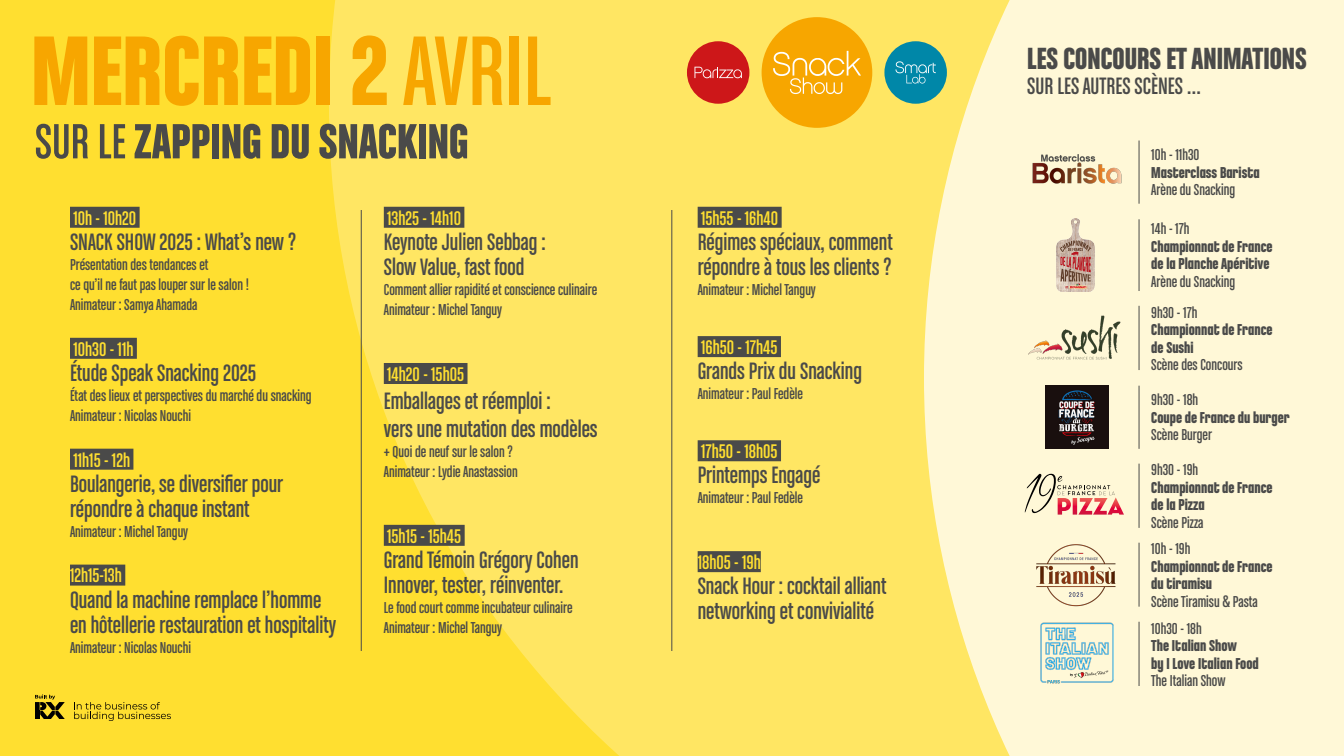
<style>
.page{position:relative;width:1344px;height:756px;background:#ffdf30}
.page>*{position:absolute;margin:0;border:0;box-sizing:border-box;transform-origin:0 0}
.t1{font:105px "Chalet Comprime Hong Kong Eighty";color:#f7a600}
.t2{font:52.5px "Chalet Comprime Hong Kong Eighty";color:#4a4a49}
.t3{font:32.55px "Chalet Comprime Hong Kong Eighty";color:#4a4a49}
.t4{font:25.2px/25.2px "Chalet Comprime Cologne Sixty";color:#4a4a49}
.t5{font:21px "Chalet Comprime Cologne Sixty";color:#ffdf30}
.t6{font:16.8px/20.2px "Chalet Comprime Cologne Sixty";color:#4a4a49}
.t7{font:16.8px/17.5px "Chalet Comprime Hong Kong Eighty";color:#4a4a49}
.s1{font-family:"Chalet Comprime Cologne Sixty"}
</style>
<div class="page">
<svg style="left:329px;top:0;width:595px;height:756px;background:#fee45c"></svg>
<div style="left:924px;top:0;width:420px;height:756px;background:#fff8d7"></div>
<svg style="left:74px;top:702px;width:97px;height:19px"></svg>
<svg style="left:35px;top:694px;width:30px;height:25px"></svg>
<div style="left:762px;top:17px;width:110px;height:111px;background:#f7a600;border-radius:50%"></div>
<svg style="left:773px;top:51px;width:88px;height:43px"></svg>
<div style="left:687px;top:41px;width:62px;height:63px;background:#cd1719;border-radius:50%"></div>
<svg style="left:695px;top:67px;width:47px;height:11px"></svg>
<div style="left:884px;top:41px;width:63px;height:63px;background:#0087a8;border-radius:50%"></div>
<svg style="left:896px;top:61px;width:40px;height:23px"></svg>
<div style="left:70px;top:207px;width:70px;height:21px;background:#4a4a49"></div>
<div style="left:70px;top:338px;width:67px;height:21px;background:#4a4a49"></div>
<div style="left:70px;top:449px;width:63px;height:21px;background:#4a4a49"></div>
<div style="left:70px;top:565px;width:55px;height:21px;background:#4a4a49"></div>
<div style="left:384px;top:207px;width:80px;height:21px;background:#4a4a49"></div>
<div style="left:384px;top:363px;width:84px;height:21px;background:#4a4a49"></div>
<div style="left:384px;top:525px;width:81px;height:21px;background:#4a4a49"></div>
<div style="left:698px;top:207px;width:84px;height:21px;background:#4a4a49"></div>
<div style="left:698px;top:336px;width:83px;height:21px;background:#4a4a49"></div>
<div style="left:698px;top:440px;width:83px;height:21px;background:#4a4a49"></div>
<div style="left:698px;top:551px;width:63px;height:21px;background:#4a4a49"></div>
<hr style="left:361px;top:210px;width:1px;height:441px;background:#4a4a49">
<hr style="left:672px;top:210px;width:1px;height:441px;background:#4a4a49">
<img style="left:1027px;top:147px;width:100px;height:50px">
<hr style="left:1139px;top:141px;width:1px;height:63px;background:#4a4a49">
<img style="left:1044px;top:219px;width:64px;height:72px">
<hr style="left:1139px;top:219px;width:1px;height:72px;background:#4a4a49">
<img style="left:1027px;top:306px;width:100px;height:64px">
<hr style="left:1139px;top:306px;width:1px;height:64px;background:#4a4a49">
<img style="left:1045px;top:385px;width:64px;height:64px">
<hr style="left:1139px;top:386px;width:1px;height:63px;background:#4a4a49">
<img style="left:1029px;top:543px;width:93px;height:64px">
<hr style="left:1139px;top:543px;width:1px;height:64px;background:#4a4a49">
<img style="left:1033px;top:622px;width:88px;height:64px">
<hr style="left:1139px;top:622px;width:1px;height:64px;background:#4a4a49">
<hr style="left:1139px;top:464px;width:1px;height:64px;background:#4a4a49">
<svg style="left:1025px;top:474px;width:99px;height:41px;background:#e4c2ad"></svg>
<h1 class="t1" style="left:31px;top:9px;width:522px">MERCREDI 2 <span class="s1">AVRIL</span></h1>
<h2 class="t2" style="left:35px;top:110px;width:435px"><span class="s1">SUR LE</span> ZAPPING DU SNACKING</h2>
<p class="t5" style="left:73px;top:206px;width:64px">10h - 10h20</p>
<h3 class="t4" style="left:70px;top:229px;width:228px">SNACK SHOW 2025 : What’s new ?</h3>
<p class="t6" style="left:70px;top:254px;width:180px">Présentation des tendances et<br>ce qu’il ne faut pas louper sur le salon !<br>Animateur : Samya Ahamada</p>
<p class="t5" style="left:73px;top:337px;width:62px">10h30 - 11h</p>
<h3 class="t4" style="left:70px;top:360px;width:188px">Étude Speak Snacking 2025</h3>
<p class="t6" style="left:70px;top:385px;width:243px">État des lieux et perspectives du marché du snacking<br>Animateur : Nicolas Nouchi</p>
<p class="t5" style="left:73px;top:448px;width:58px">11h15 - 12h</p>
<h3 class="t4" style="left:70px;top:471px;width:215px">Boulangerie, se diversifier pour répondre à chaque instant</h3>
<p class="t6" style="left:70px;top:521px;width:120px">Animateur : Michel Tanguy</p>
<p class="t5" style="left:70px;top:564px;width:53px">12h15-13h</p>
<h3 class="t4" style="left:70px;top:587px;width:268px">Quand la machine remplace l’homme en hôtellerie restauration et hospitality</h3>
<p class="t6" style="left:70px;top:637px;width:123px">Animateur : Nicolas Nouchi</p>
<p class="t5" style="left:387px;top:206px;width:75px">13h25 - 14h10</p>
<h3 class="t4" style="left:384px;top:229px;width:163px">Keynote Julien Sebbag :<br>Slow Value, fast food</h3>
<p class="t6" style="left:384px;top:279px;width:215px">Comment allier rapidité et conscience culinaire<br>Animateur : Michel Tanguy</p>
<p class="t5" style="left:387px;top:362px;width:78px">14h20 - 15h05</p>
<h3 class="t4" style="left:384px;top:386px;width:215px;line-height:28px">Emballages et réemploi :<br>vers une mutation des modèles</h3>
<p class="t6" style="left:384px;top:441px;width:135px">+ Quoi de neuf sur le salon ?<br>Animateur : Lydie Anastassion</p>
<p class="t5" style="left:387px;top:524px;width:76px">15h15 - 15h45</p>
<h3 class="t4" style="left:384px;top:547px;width:196px">Grand Témoin Grégory Cohen<br>Innover, tester, réinventer.</h3>
<p class="t6" style="left:384px;top:598px;width:190px">Le food court comme incubateur culinaire<br>Animateur : Michel Tanguy</p>
<p class="t5" style="left:701px;top:206px;width:79px">15h55 - 16h40</p>
<h3 class="t4" style="left:698px;top:229px;width:196px">Régimes spéciaux, comment répondre à tous les clients ?</h3>
<p class="t6" style="left:698px;top:279px;width:120px">Animateur : Michel Tanguy</p>
<p class="t5" style="left:701px;top:336px;width:78px">16h50 - 17h45</p>
<h3 class="t4" style="left:698px;top:358px;width:166px">Grands Prix du Snacking</h3>
<p class="t6" style="left:698px;top:384px;width:107px">Animateur : Paul Fedèle</p>
<p class="t5" style="left:701px;top:440px;width:78px">17h50 - 18h05</p>
<h3 class="t4" style="left:698px;top:462px;width:124px">Printemps Engagé</h3>
<p class="t6" style="left:698px;top:488px;width:107px">Animateur : Paul Fedèle</p>
<p class="t5" style="left:698px;top:551px;width:65px">18h05 - 19h</p>
<h3 class="t4" style="left:698px;top:573px;width:190px">Snack Hour : cocktail alliant networking et convivialité</h3>
<h3 class="t3" style="left:1027px;top:39px;width:281px">LES CONCOURS ET ANIMATIONS</h3>
<h3 class="t4" style="left:1027px;top:73px;width:175px">SUR LES AUTRES SCÈNES …</h3>
<p class="t6" style="left:1151px;top:144px;width:50px">10h - 11h30</p>
<p class="t7" style="left:1151px;top:163px;width:110px">Masterclass Barista</p>
<p class="t6" style="left:1151px;top:180px;width:85px">Arène du Snacking</p>
<p class="t6" style="left:1151px;top:219px;width:40px">14h - 17h</p>
<p class="t7" style="left:1151px;top:237px;width:123px">Championnat de France de la Planche Apéritive</p>
<p class="t6" style="left:1151px;top:266px;width:85px;line-height:30.8px">Arène du Snacking<br>9h30 - 17h</p>
<p class="t7" style="left:1151px;top:320px;width:123px">Championnat de France de Sushi</p>
<p class="t6" style="left:1151px;top:347px;width:93px;line-height:35px">Scène des Concours<br>9h30 - 18h</p>
<p class="t7" style="left:1151px;top:408px;width:140px">Coupe de France du burger</p>
<p class="t6" style="left:1151px;top:424px;width:62px">Scène Burger</p>
<p class="t6" style="left:1151px;top:460px;width:48px">9h30 - 19h</p>
<p class="t7" style="left:1151px;top:478px;width:123px">Championnat de France de la Pizza</p>
<p class="t6" style="left:1151px;top:512px;width:54px">Scène Pizza</p>
<p class="t6" style="left:1151px;top:539px;width:41px">10h - 19h</p>
<p class="t7" style="left:1151px;top:557px;width:123px">Championnat de France du tiramisu</p>
<p class="t6" style="left:1151px;top:588px;width:108px;line-height:26.5px">Scène Tiramisu &amp; Pasta<br>10h30 - 18h</p>
<p class="t7" style="left:1151px;top:636px;width:109px">The Italian Show<br>by I Love Italian Food</p>
<p class="t6" style="left:1151px;top:670px;width:76px">The Italian Show</p>
</div>
